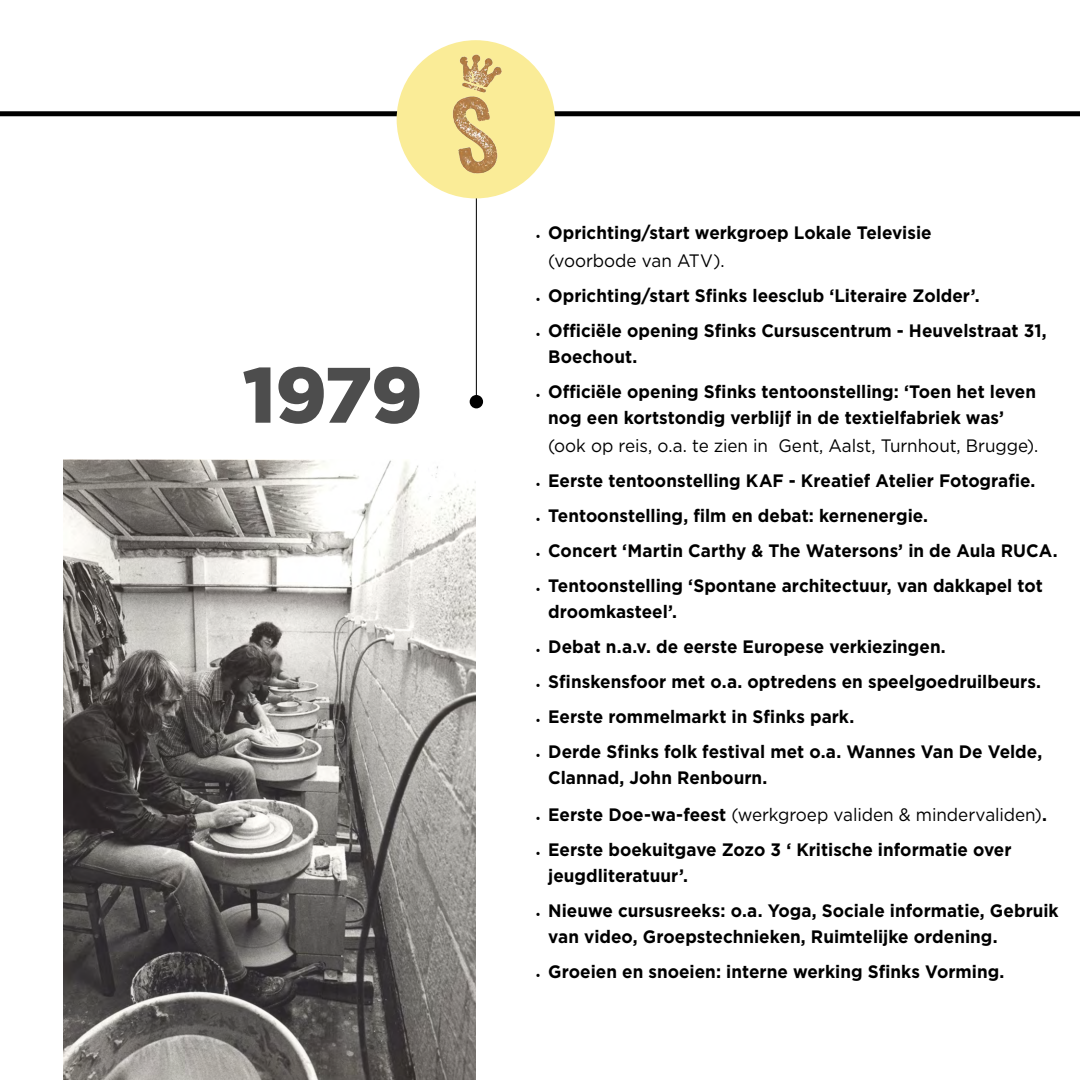
<style>
.page{position:relative;width:1080px;height:1080px;background:#fff}
.page>*{position:absolute;margin:0;border:0;box-sizing:border-box;transform-origin:0 0}
.t1{font:900 78.4px "Gotham";color:#4d4d4d}
.t2{font:700 18px/26px "Gotham";color:#000;scale:.95 1}
.t3{font:18px "Gotham";letter-spacing:-.005em;color:#000;scale:.95 1}
.s1{font-family:"Minion Pro";font-weight:400;font-size:12px}
.s2{font-weight:400}
.s3{font-family:"Minion Pro";font-size:12px}
.s4{font-weight:700}
</style>
<div class="page">
<div style="left:0;top:111px;width:1080px;height:5px;background:#000"></div>
<hr style="left:476px;top:192px;width:1px;height:206px;background:#000">
<div style="left:470px;top:395px;width:13px;height:13px;background:#000;border-radius:50%"></div>
<div style="left:397px;top:40px;width:158px;height:158px;background:#faec97;border-radius:50%"></div>
<img style="left:442px;top:47px;width:70px;height:127px">
<img style="left:64px;top:459px;width:412px;height:621px">
<p class="t1" style="left:243px;top:341px;width:181px">1979</p>
<p class="t2" style="left:548px;top:219px;width:405px;line-height:28px;text-indent:-12px"><span class="s1">•</span> Oprichting/start werkgroep Lokale Televisie <span class="s2">(voorbode van ATV).</span></p>
<p class="t2" style="left:536px;top:283px;width:469px"><span class="s1">•</span> Oprichting/start Sfinks leesclub ‘Literaire Zolder’.</p>
<p class="t2" style="left:548px;top:318px;width:526px;text-indent:-12px"><span class="s1">•</span> Officiële opening Sfinks Cursuscentrum - Heuvelstraat 31,<br>Boechout.</p>
<p class="t2" style="left:548px;top:379px;width:515px;text-indent:-12px"><span class="s1">•</span> Officiële opening Sfinks tentoonstelling: ‘Toen het leven nog een kortstondig verblijf in de textielfabriek was’</p>
<p class="t3" style="left:548px;top:435px;width:517px">(ook op reis, o.a. te zien in Gent, Aalst, Turnhout, Brugge).</p>
<p class="t2" style="left:536px;top:468px;width:527px"><span class="s1">•</span> Eerste tentoonstelling KAF - Kreatief Atelier Fotografie.</p>
<p class="t2" style="left:536px;top:503px;width:414px"><span class="s1">•</span> Tentoonstelling, film en debat: kernenergie.</p>
<p class="t2" style="left:536px;top:538px;width:551px"><span class="s1">•</span> Concert ‘Martin Carthy &amp; The Watersons’ in de Aula RUCA.</p>
<p class="t2" style="left:548px;top:573px;width:522px;text-indent:-12px"><span class="s1">•</span> Tentoonstelling ‘Spontane architectuur, van dakkapel tot droomkasteel’.</p>
<p class="t2" style="left:536px;top:634px;width:433px"><span class="s1">•</span> Debat n.a.v. de eerste Europese verkiezingen.</p>
<p class="t2" style="left:536px;top:669px;width:533px"><span class="s1">•</span> Sfinskensfoor met o.a. optredens en speelgoedruilbeurs.</p>
<p class="t2" style="left:536px;top:704px;width:337px"><span class="s1">•</span> Eerste rommelmarkt in Sfinks park.</p>
<p class="t2" style="left:548px;top:739px;width:521px;text-indent:-12px"><span class="s1">•</span> Derde Sfinks folk festival met o.a. Wannes Van De Velde,<br>Clannad, John Renbourn.</p>
<p class="t3" style="left:536px;top:804px;width:540px"><span class="s3">•</span> <span class="s4">Eerste Doe-wa-feest</span> (werkgroep validen &amp; mindervaliden)<span class="s4">.</span></p>
<p class="t2" style="left:548px;top:837px;width:489px;text-indent:-12px"><span class="s1">•</span> Eerste boekuitgave Zozo 3 ‘ Kritische informatie over jeugdliteratuur’.</p>
<p class="t2" style="left:548px;top:898px;width:539px;text-indent:-12px"><span class="s1">•</span> Nieuwe cursusreeks: o.a. Yoga, Sociale informatie, Gebruik van video, Groepstechnieken, Ruimtelijke ordening.</p>
<p class="t2" style="left:536px;top:959px;width:495px"><span class="s1">•</span> Groeien en snoeien: interne werking Sfinks Vorming.</p>
</div>
